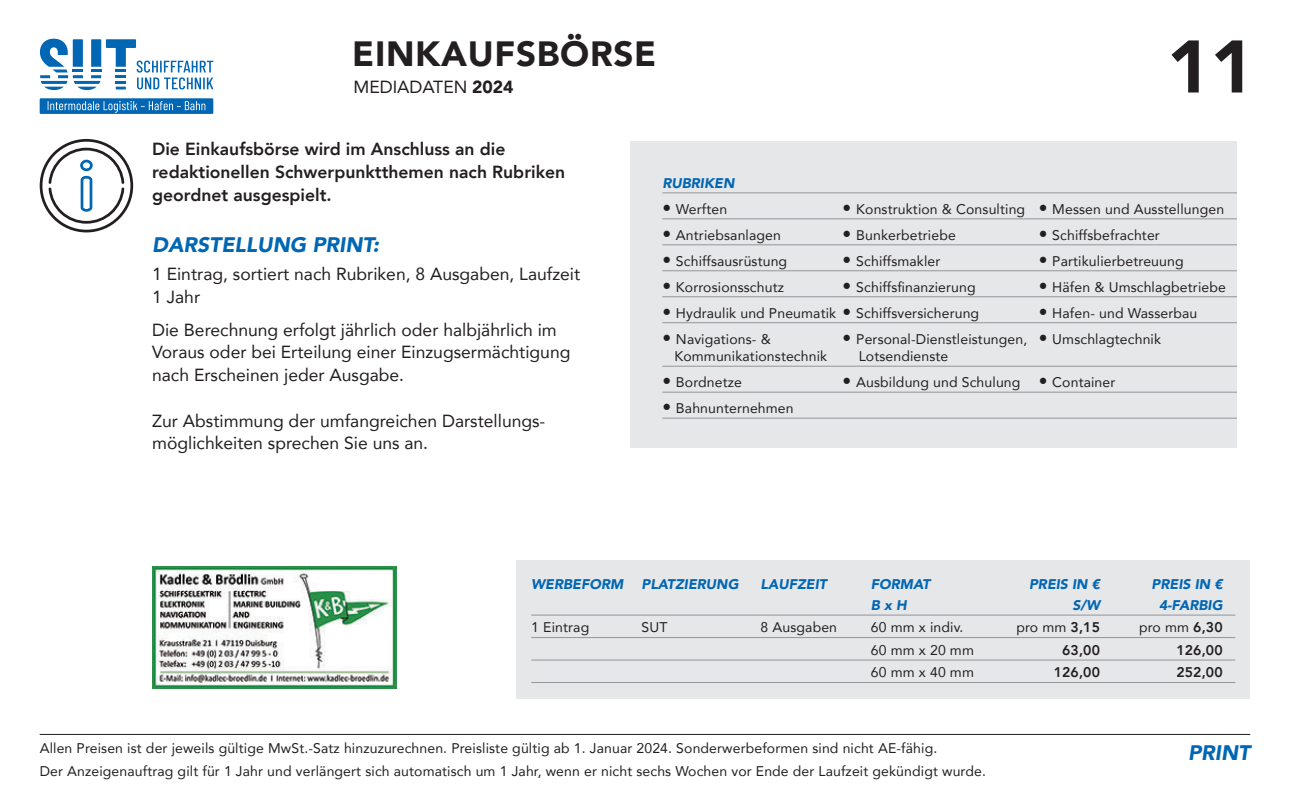
<style>
.page{position:relative;width:1290px;height:794px;background:#fff}
.page>*{position:absolute;margin:0;border:0;box-sizing:border-box;transform-origin:0 0}
.t1{font:900 73.5px "Avenir";color:#231f20}
.t2{font:900 35px "Avenir";letter-spacing:.02em;color:#231f20}
.t3{font:italic 900 21px "Avenir";color:#0166b3}
.t4{font:17.5px/22.8px "Avenir";color:#231f20}
.t5{font:800 17.5px/22.8px "Avenir";color:#231f20}
.t6{font:14px "Avenir";letter-spacing:.01em;color:#231f20}
.t7{font:italic 900 14px "Avenir";color:#0166b3}
.t8{font:800 14px "Avenir";letter-spacing:.01em;color:#231f20}
.s1{font-weight:900}
.s2{font-size:17.5px}
.s3{font-weight:800}
</style>
<div class="page">
<hr style="left:40px;top:734px;width:1210px;height:1px;background:#231f20">
<svg style="left:40px;top:39px;width:173px;height:51px"></svg>
<div style="left:40px;top:98px;width:173px;height:16px;background:#0166b3"></div>
<svg style="left:48px;top:101px;width:157px;height:12px"></svg>
<svg style="left:40px;top:139px;width:93px;height:93px"></svg>
<div style="left:630px;top:141px;width:606px;height:306px;background:#e6e7e9"></div>
<hr style="left:662px;top:193px;width:574px;height:1px;background:#939598">
<hr style="left:662px;top:218px;width:574px;height:1px;background:#939598">
<hr style="left:662px;top:244px;width:574px;height:1px;background:#939598">
<hr style="left:662px;top:270px;width:574px;height:1px;background:#939598">
<hr style="left:662px;top:296px;width:574px;height:1px;background:#939598">
<hr style="left:662px;top:322px;width:574px;height:1px;background:#939598">
<hr style="left:662px;top:366px;width:574px;height:1px;background:#939598">
<hr style="left:662px;top:392px;width:574px;height:1px;background:#939598">
<hr style="left:662px;top:418px;width:574px;height:1px;background:#939598">
<div style="left:516px;top:560px;width:734px;height:138px;background:#e6e7e9"></div>
<hr style="left:531px;top:615px;width:704px;height:1px;background:#939598">
<hr style="left:531px;top:637px;width:704px;height:1px;background:#939598">
<hr style="left:531px;top:659px;width:704px;height:1px;background:#939598">
<hr style="left:531px;top:682px;width:704px;height:1px;background:#939598">
<img style="left:152px;top:567px;width:245px;height:122px">
<p class="t2" style="left:352px;top:24px;width:305px">EINKAUFSBÖRSE</p>
<p class="t4" style="left:353px;top:75px;width:162px">MEDIADATEN <span class="s1">2024</span></p>
<h1 class="t1" style="left:1167px;top:4px;width:89px">11</h1>
<p class="t5" style="left:152px;top:138px;width:414px">Die Einkaufsbörse wird im Anschluss an die redaktionellen Schwerpunktthemen nach Rubriken geordnet ausgespielt.</p>
<p class="t3" style="left:152px;top:228px;width:228px">DARSTELLUNG PRINT:</p>
<p class="t4" style="left:152px;top:262px;width:429px">1 Eintrag, sortiert nach Rubriken, 8 Ausgaben, Laufzeit<br>1 Jahr</p>
<p class="t4" style="left:152px;top:317px;width:420px">Die Berechnung erfolgt jährlich oder halbjährlich im<br>Voraus oder bei Erteilung einer Einzugsermächtigung nach Erscheinen jeder Ausgabe.</p>
<p class="t4" style="left:152px;top:408px;width:395px">Zur Abstimmung der umfangreichen Darstellungs&shy;möglichkeiten sprechen Sie uns an.</p>
<p class="t7" style="left:662px;top:171px;width:74px">RUBRIKEN</p>
<p class="t6" style="left:662px;top:197px;width:66px"><span class="s2">•</span> Werften</p>
<p class="t6" style="left:842px;top:197px;width:383px"><span class="s2">•</span> Konstruktion &amp; Consulting <span class="s2">•</span> Messen und Ausstellungen</p>
<p class="t6" style="left:662px;top:223px;width:120px"><span class="s2">•</span> Antriebsanlagen</p>
<p class="t6" style="left:842px;top:223px;width:115px"><span class="s2">•</span> Bunkerbetriebe</p>
<p class="t6" style="left:1038px;top:223px;width:123px"><span class="s2">•</span> Schiffsbefrachter</p>
<p class="t6" style="left:662px;top:249px;width:126px"><span class="s2">•</span> Schiffsausrüstung</p>
<p class="t6" style="left:842px;top:249px;width:99px"><span class="s2">•</span> Schiffsmakler</p>
<p class="t6" style="left:1038px;top:249px;width:146px"><span class="s2">•</span> Partikulierbetreuung</p>
<p class="t6" style="left:662px;top:275px;width:123px"><span class="s2">•</span> Korrosionsschutz</p>
<p class="t6" style="left:842px;top:275px;width:134px"><span class="s2">•</span> Schiffsfinanzierung</p>
<p class="t6" style="left:1038px;top:275px;width:189px"><span class="s2">•</span> Häfen &amp; Umschlagbetriebe</p>
<p class="t6" style="left:662px;top:301px;width:318px"><span class="s2">•</span> Hydraulik und Pneumatik <span class="s2">•</span> Schiffsversicherung</p>
<p class="t6" style="left:1038px;top:301px;width:160px"><span class="s2">•</span> Hafen- und Wasserbau</p>
<p class="t6" style="left:662px;top:327px;width:110px"><span class="s2">•</span> Navigations- &amp;</p>
<p class="t6" style="left:842px;top:327px;width:320px"><span class="s2">•</span> Personal-Dienstleistungen, <span class="s2">•</span> Umschlagtechnik</p>
<p class="t6" style="left:674px;top:345px;width:154px">Kommunikationstechnik</p>
<p class="t6" style="left:859px;top:345px;width:91px">Lotsendienste</p>
<p class="t6" style="left:662px;top:371px;width:81px"><span class="s2">•</span> Bordnetze</p>
<p class="t6" style="left:842px;top:371px;width:274px"><span class="s2">•</span> Ausbildung und Schulung <span class="s2">•</span> Container</p>
<p class="t6" style="left:662px;top:397px;width:133px"><span class="s2">•</span> Bahnunternehmen</p>
<p class="t7" style="left:531px;top:572px;width:94px">WERBEFORM</p>
<p class="t7" style="left:641px;top:572px;width:98px">PLATZIERUNG</p>
<p class="t7" style="left:760px;top:572px;width:68px">LAUFZEIT</p>
<p class="t7" style="left:871px;top:572px;width:61px">FORMAT</p>
<p class="t7" style="left:1029px;top:572px;width:73px">PREIS IN €</p>
<p class="t7" style="left:1151px;top:572px;width:73px">PREIS IN €</p>
<p class="t7" style="left:871px;top:593px;width:37px">B x H</p>
<p class="t7" style="left:1072px;top:593px;width:29px">S/W</p>
<p class="t7" style="left:1159px;top:593px;width:65px">4-FARBIG</p>
<p class="t6" style="left:531px;top:616px;width:59px">1 Eintrag</p>
<p class="t6" style="left:641px;top:616px;width:27px">SUT</p>
<p class="t6" style="left:760px;top:616px;width:78px">8 Ausgaben</p>
<p class="t6" style="left:871px;top:616px;width:94px">60 mm x indiv.</p>
<p class="t6" style="left:1016px;top:616px;width:85px">pro mm <span class="s3">3,15</span></p>
<p class="t6" style="left:1139px;top:616px;width:85px">pro mm <span class="s3">6,30</span></p>
<p class="t6" style="left:871px;top:639px;width:105px">60 mm x 20 mm</p>
<p class="t8" style="left:1062px;top:639px;width:39px">63,00</p>
<p class="t8" style="left:1176px;top:639px;width:48px">126,00</p>
<p class="t6" style="left:871px;top:661px;width:105px">60 mm x 40 mm</p>
<p class="t8" style="left:1054px;top:661px;width:48px">126,00</p>
<p class="t8" style="left:1176px;top:661px;width:48px">252,00</p>
<p class="t6" style="left:40px;top:737px;width:899px">Allen Preisen ist der jeweils gültige MwSt.-Satz hinzuzurechnen. Preisliste gültig ab 1. Januar 2024. Sonderwerbeformen sind nicht AE-fähig.</p>
<p class="t6" style="left:40px;top:760px;width:948px">Der Anzeigenauftrag gilt für 1 Jahr und verlängert sich automatisch um 1 Jahr, wenn er nicht sechs Wochen vor Ende der Laufzeit gekündigt wurde.</p>
<p class="t3" style="left:1188px;top:735px;width:64px">PRINT</p>
</div>
